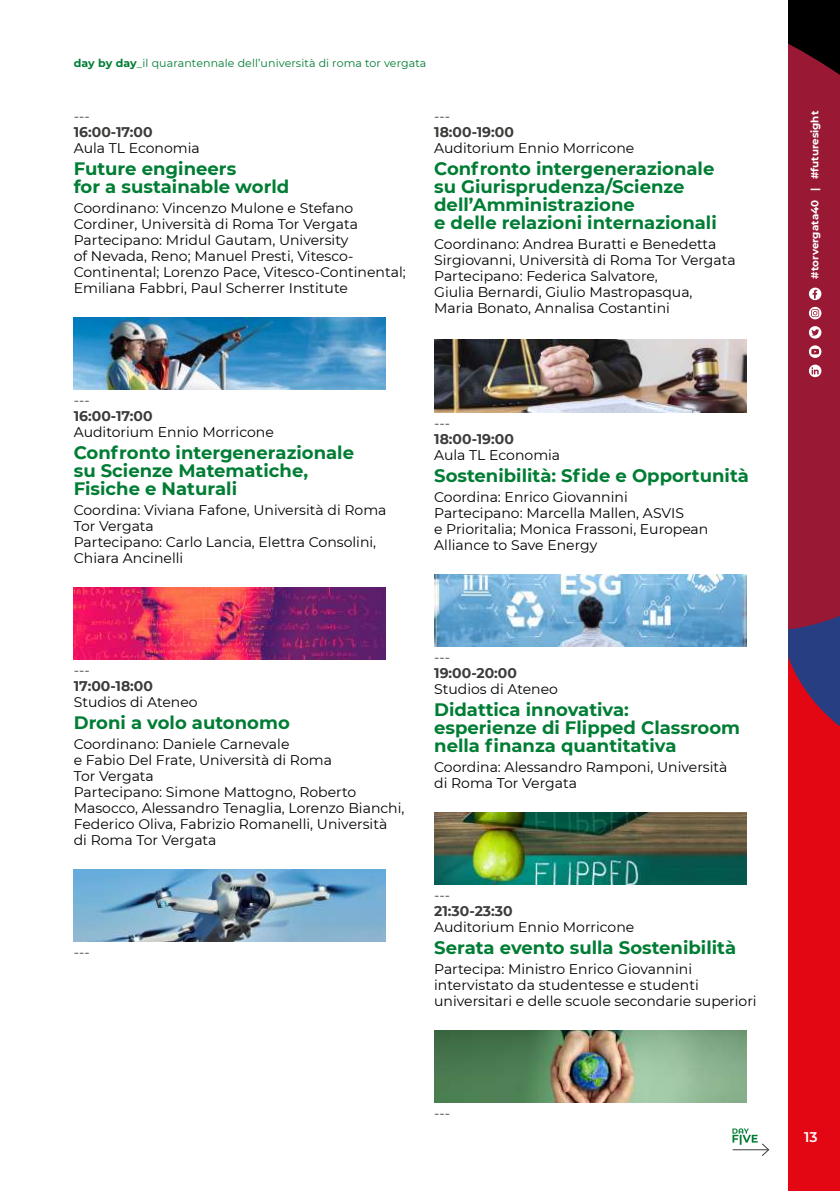
<style>
.page{position:relative;width:840px;height:1191px;background:#fff}
.page>*{position:absolute;margin:0;border:0;box-sizing:border-box;transform-origin:0 0}
.t1{font:700 18px/18px "Montserrat";color:#007d34}
.t2{font:14px/16px "Montserrat";color:#000}
.t3{font:700 14px "Montserrat";color:#3c3c3b}
.t4{font:300 14px "Montserrat";color:#000}
.t5{font:600 14px "Montserrat";color:#fff}
.t6{font:11px "Montserrat";letter-spacing:.01em;color:#007d34}
.t7{font:700 10.4px "Montserrat";color:#fff}
.s1{font-weight:700}
</style>
<div class="page">
<img style="left:74px;top:317px;width:312px;height:72px">
<img style="left:74px;top:587px;width:312px;height:72px">
<img style="left:74px;top:869px;width:312px;height:72px">
<img style="left:434px;top:340px;width:312px;height:72px">
<img style="left:434px;top:574px;width:312px;height:72px">
<img style="left:434px;top:812px;width:312px;height:72px">
<img style="left:434px;top:1030px;width:312px;height:72px">
<div style="left:788px;top:527px;width:51px;height:664px;background:#e30613"></div>
<svg style="left:732px;top:1128px;width:36px;height:28px"></svg>
<svg style="left:788px;top:0;width:51px;height:726px;background:#851b37"></svg>
<p class="t6" style="left:74px;top:56px;width:354px"><span class="s1">day by day</span>_il quarantennale dell’università di roma tor vergata</p>
<p class="t4" style="left:74px;top:107px;width:18px">---</p>
<p class="t3" style="left:74px;top:122px;width:80px">16:00-17:00</p>
<p class="t2" style="left:74px;top:140px;width:127px">Aula TL Economia</p>
<p class="t1" style="left:74px;top:159px;width:217px">Future engineers<br>for a sustainable world</p>
<p class="t2" style="left:74px;top:200px;width:333px">Coordinano: Vincenzo Mulone e Stefano Cordiner, Università di Roma Tor Vergata Partecipano: Mridul Gautam, University<br>of Nevada, Reno; Manuel Presti, Vitesco-Continental; Lorenzo Pace, Vitesco-Continental; Emiliana Fabbri, Paul Scherrer Institute</p>
<p class="t4" style="left:434px;top:107px;width:18px">---</p>
<p class="t3" style="left:434px;top:122px;width:81px">18:00-19:00</p>
<p class="t2" style="left:434px;top:140px;width:201px">Auditorium Ennio Morricone</p>
<p class="t1" style="left:434px;top:159px;width:284px">Confronto intergenerazionale su Giurisprudenza/Scienze dell’Amministrazione<br>e delle relazioni internazionali</p>
<p class="t2" style="left:434px;top:236px;width:303px">Coordinano: Andrea Buratti e Benedetta Sirgiovanni, Università di Roma Tor Vergata Partecipano: Federica Salvatore,<br>Giulia Bernardi, Giulio Mastropasqua,<br>Maria Bonato, Annalisa Costantini</p>
<p class="t4" style="left:74px;top:391px;width:18px">---</p>
<p class="t3" style="left:74px;top:406px;width:80px">16:00-17:00</p>
<p class="t2" style="left:74px;top:424px;width:201px">Auditorium Ennio Morricone</p>
<p class="t1" style="left:74px;top:443px;width:281px">Confronto intergenerazionale su Scienze Matematiche,<br>Fisiche e Naturali</p>
<p class="t2" style="left:74px;top:502px;width:314px">Coordina: Viviana Fafone, Università di Roma<br>Tor Vergata<br>Partecipano: Carlo Lancia, Elettra Consolini,<br>Chiara Ancinelli</p>
<p class="t4" style="left:434px;top:414px;width:18px">---</p>
<p class="t3" style="left:434px;top:429px;width:81px">18:00-19:00</p>
<p class="t2" style="left:434px;top:447px;width:127px">Aula TL Economia</p>
<p class="t1" style="left:434px;top:466px;width:316px">Sostenibilità: Sfide e Opportunità</p>
<p class="t2" style="left:434px;top:488px;width:275px">Coordina: Enrico Giovannini Partecipano: Marcella Mallen, ASVIS<br>e Prioritalia; Monica Frassoni, European Alliance to Save Energy</p>
<p class="t4" style="left:74px;top:661px;width:18px">---</p>
<p class="t3" style="left:74px;top:676px;width:81px">17:00-18:00</p>
<p class="t2" style="left:74px;top:694px;width:125px">Studios di Ateneo</p>
<p class="t1" style="left:74px;top:713px;width:217px">Droni a volo autonomo</p>
<p class="t2" style="left:74px;top:736px;width:332px">Coordinano: Daniele Carnevale<br>e Fabio Del Frate, Università di Roma<br>Tor Vergata<br>Partecipano: Simone Mattogno, Roberto Masocco, Alessandro Tenaglia, Lorenzo Bianchi, Federico Oliva, Fabrizio Romanelli, Università<br>di Roma Tor Vergata</p>
<p class="t4" style="left:74px;top:943px;width:18px">---</p>
<p class="t4" style="left:434px;top:647px;width:18px">---</p>
<p class="t3" style="left:434px;top:663px;width:84px">19:00-20:00</p>
<p class="t2" style="left:434px;top:680px;width:125px">Studios di Ateneo</p>
<p class="t1" style="left:434px;top:700px;width:307px">Didattica innovativa:<br>esperienze di Flipped Classroom nella finanza quantitativa</p>
<p class="t2" style="left:434px;top:758px;width:295px">Coordina: Alessandro Ramponi, Università di Roma Tor Vergata</p>
<p class="t4" style="left:434px;top:885px;width:18px">---</p>
<p class="t3" style="left:434px;top:901px;width:80px">21:30-23:30</p>
<p class="t2" style="left:434px;top:918px;width:201px">Auditorium Ennio Morricone</p>
<p class="t1" style="left:434px;top:938px;width:303px">Serata evento sulla Sostenibilità</p>
<p class="t2" style="left:434px;top:960px;width:324px">Partecipa: Ministro Enrico Giovannini intervistato da studentesse e studenti universitari e delle scuole secondarie superiori</p>
<p class="t4" style="left:434px;top:1103px;width:18px">---</p>
<p class="t7" style="left:806px;top:278px;width:169px;rotate:-90deg">#torvergata40 | #futuresight</p>
<p class="t5" style="left:803px;top:1127px;width:15px">13</p>
</div>
